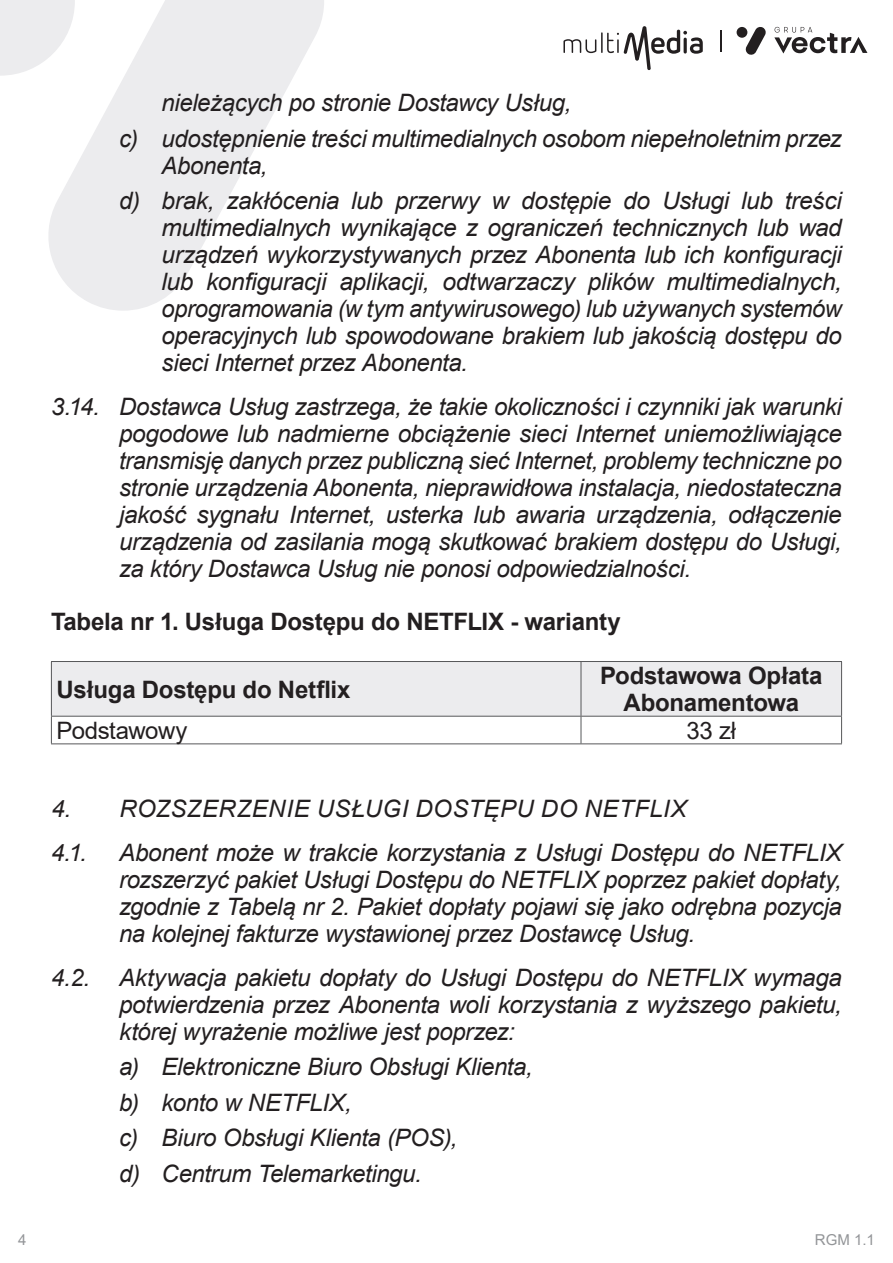
<style>
.page{position:relative;width:893px;height:1263px;background:#fff}
.page>*{position:absolute;margin:0;border:0;box-sizing:border-box;transform-origin:0 0}
.t1{font:italic 24px/27px "Arial";letter-spacing:-.015em;color:#231f20;text-align:justify}
.table_Header{font:700 24px/27px "Arial";letter-spacing:-.01em;color:#231f20;text-align:center}
.TABLE{font:700 24px "Arial";letter-spacing:-.01em;color:#231f20}
.t2{font:italic 24px "Arial";letter-spacing:.02em;color:#231f20}
.table_Body{font:24px "Arial";letter-spacing:-.02em;color:#231f20}
.t3{font:15px "Arial";color:#939598}
</style>
<div class="page">
<svg style="left:774px;top:27px;width:93px;height:27px"></svg>
<div style="left:737px;top:27px;width:10px;height:11px;background:#231f20;border-radius:50%"></div>
<svg style="left:745px;top:27px;width:21px;height:28px"></svg>
<svg style="left:563px;top:26px;width:140px;height:44px"></svg>
<hr style="left:720px;top:31px;width:2px;height:21px;background:#231f20">
<div style="left:0;top:0;width:38px;height:76px;background:#ececee"></div>
<svg style="left:38px;top:0;width:286px;height:311px;fill:#ececee"></svg>
<svg style="left:51px;top:661px;width:791px;height:83px"></svg>
<hr style="left:51px;top:661px;width:530px;height:1px;background:#57585a">
<hr style="left:51px;top:662px;width:1px;height:54px;background:#57585a">
<hr style="left:581px;top:662px;width:1px;height:54px;background:#57585a">
<hr style="left:51px;top:716px;width:530px;height:1px;background:#57585a">
<p class="t1" style="left:162px;top:89px;width:411px">nieleżących po stronie Dostawcy Usług,</p>
<p class="t1" style="left:162px;top:125px;width:682px;text-indent:-43px">c) udostępnienie treści multimedialnych osobom niepełnoletnim przez<br>Abonenta,</p>
<p class="t1" style="left:162px;top:187px;width:682px;text-indent:-43px">d) brak, zakłócenia lub przerwy w dostępie do Usługi lub treści multimedialnych wynikające z ograniczeń technicznych lub wad urządzeń wykorzystywanych przez Abonenta lub ich konfiguracji lub konfiguracji aplikacji, odtwarzaczy plików multimedialnych, oprogramowania (w tym antywirusowego) lub używanych systemów operacyjnych lub spowodowane brakiem lub jakością dostępu do sieci Internet przez Abonenta.</p>
<p class="t1" style="left:119px;top:393px;width:724px;text-indent:-68px">3.14. Dostawca Usług zastrzega, że takie okoliczności i czynniki jak warunki pogodowe lub nadmierne obciążenie sieci Internet uniemożliwiające transmisję danych przez publiczną sieć Internet, problemy techniczne po stronie urządzenia Abonenta, nieprawidłowa instalacja, niedostateczna jakość sygnału Internet, usterka lub awaria urządzenia, odłączenie urządzenia od zasilania mogą skutkować brakiem dostępu do Usługi, za który Dostawca Usług nie ponosi odpowiedzialności.</p>
<p class="TABLE" style="left:51px;top:604px;width:571px">Tabela nr 1. Usługa Dostępu do NETFLIX - warianty</p>
<p class="table_Header" style="left:57px;top:676px;width:295px">Usługa Dostępu do Netflix</p>
<p class="table_Header" style="left:600px;top:662px;width:224px">Podstawowa Opłata<br>Abonamentowa</p>
<p class="table_Body" style="left:57px;top:714px;width:133px">Podstawowy</p>
<p class="table_Body" style="left:686px;top:714px;width:51px">33 zł</p>
<p class="t2" style="left:51px;top:793px;width:637px">4. ROZSZERZENIE USŁUGI DOSTĘPU DO NETFLIX</p>
<p class="t1" style="left:51px;top:839px;width:37px">4.1.</p>
<p class="t1" style="left:119px;top:839px;width:724px">Abonent może w trakcie korzystania z Usługi Dostępu do NETFLIX rozszerzyć pakiet Usługi Dostępu do NETFLIX poprzez pakiet dopłaty, zgodnie z Tabelą nr 2. Pakiet dopłaty pojawi się jako odrębna pozycja na kolejnej fakturze wystawionej przez Dostawcę Usług.</p>
<p class="t1" style="left:119px;top:964px;width:724px;text-indent:-68px">4.2. Aktywacja pakietu dopłaty do Usługi Dostępu do NETFLIX wymaga potwierdzenia przez Abonenta woli korzystania z wyższego pakietu, której wyrażenie możliwe jest poprzez:</p>
<p class="t1" style="left:119px;top:1054px;width:415px">a) Elektroniczne Biuro Obsługi Klienta,</p>
<p class="t1" style="left:119px;top:1089px;width:234px">b) konto w NETFLIX,</p>
<p class="t1" style="left:119px;top:1125px;width:340px">c) Biuro Obsługi Klienta (POS),</p>
<p class="t1" style="left:119px;top:1160px;width:304px">d) Centrum Telemarketingu.</p>
<p class="t3" style="left:18px;top:1229px;width:10px">4</p>
<p class="t3" style="left:815px;top:1229px;width:62px">RGM 1.1</p>
</div>
